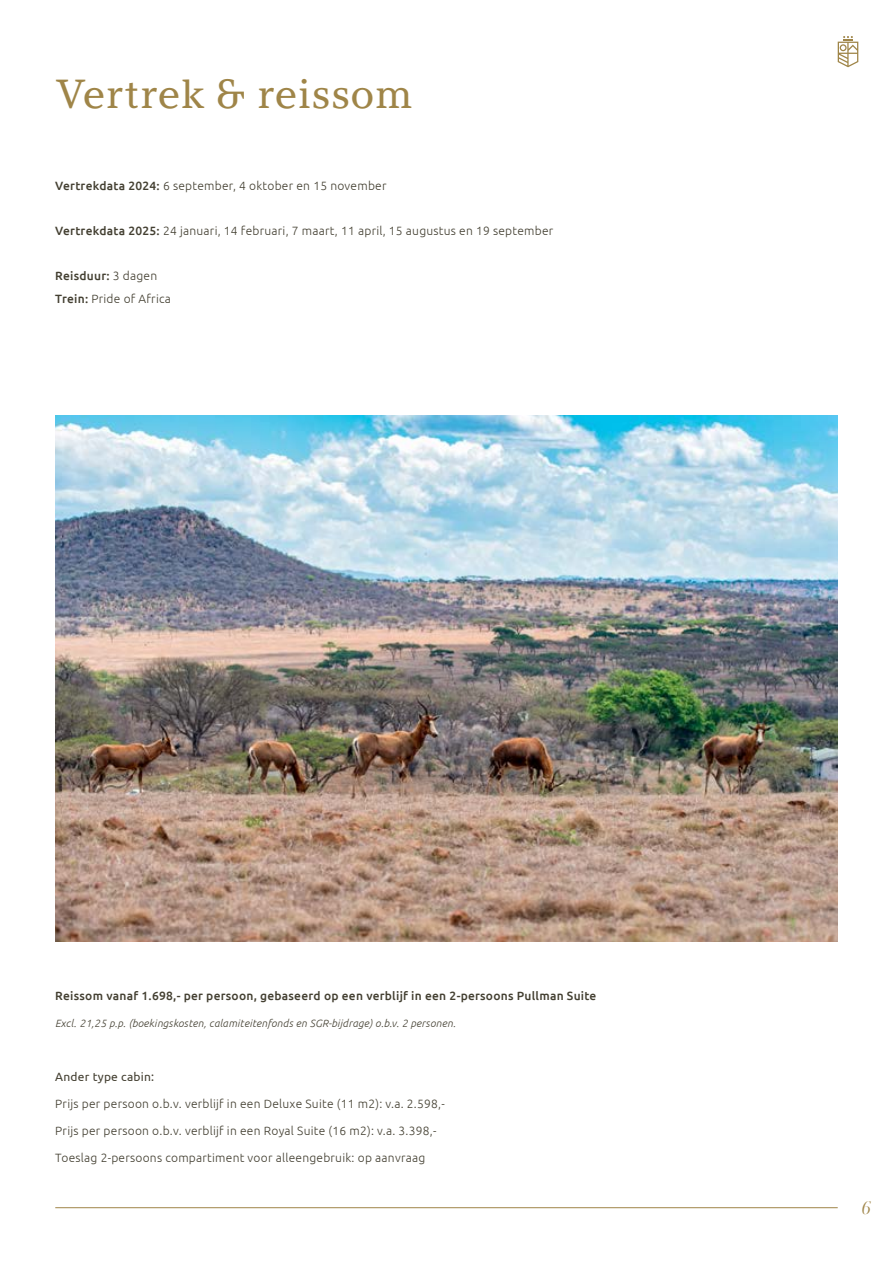
<style>
.page{position:relative;width:893px;height:1263px;background:#fff}
.page>*{position:absolute;margin:0;border:0;box-sizing:border-box;transform-origin:0 0}
.t1{font:40.5px "Argesta Text";color:#9f8548}
.t2{font:italic 18px "Argesta Hairline";color:#9f8548}
.t3{font:300 12px/22.5px "Ubuntu";letter-spacing:.02em;color:#433f31}
.t4{font:500 12px "Ubuntu";letter-spacing:.02em;color:#433f31}
.t5{font:12px "Ubuntu";letter-spacing:.02em;color:#433f31}
.t6{font:italic 300 10.5px "Ubuntu";letter-spacing:.02em;color:#433f31}
.s1{font-weight:500}
</style>
<div class="page">
<hr style="left:55px;top:1207px;width:783px;height:1px;background:#9f8548">
<svg style="left:838px;top:36px;width:20px;height:31px"></svg>
<img style="left:55px;top:415px;width:783px;height:527px">
<h1 class="t1" style="left:55px;top:69px;width:360px">Vertrek &amp; reissom</h1>
<p class="t3" style="left:55px;top:174px;width:333px"><span class="s1">Vertrekdata 2024:</span> 6 september, 4 oktober en 15 november</p>
<p class="t3" style="left:55px;top:219px;width:500px"><span class="s1">Vertrekdata 2025:</span> 24 januari, 14 februari, 7 maart, 11 april, 15 augustus en 19 september</p>
<p class="t3" style="left:55px;top:264px;width:117px"><span class="s1">Reisduur:</span> 3 dagen<br><span class="s1">Trein:</span> Pride of Africa</p>
<p class="t4" style="left:55px;top:988px;width:543px">Reissom vanaf 1.698,- per persoon, gebaseerd op een verblijf in een 2-persoons Pullman Suite</p>
<p class="t6" style="left:55px;top:1017px;width:402px">Excl. 21,25 p.p. (boekingskosten, calamiteitenfonds en SGR-bijdrage) o.b.v. 2 personen.</p>
<p class="t5" style="left:55px;top:1070px;width:100px">Ander type cabin:</p>
<p class="t3" style="left:55px;top:1092px;width:391px">Prijs per persoon o.b.v. verblijf in een Deluxe Suite (11 m2): v.a. 2.598,-</p>
<p class="t3" style="left:55px;top:1119px;width:383px">Prijs per persoon o.b.v. verblijf in een Royal Suite (16 m2): v.a. 3.398,-</p>
<p class="t3" style="left:55px;top:1146px;width:371px">Toeslag 2-persoons compartiment voor alleengebruik: op aanvraag</p>
<h2 class="t2" style="left:860px;top:1197px;width:12px">6</h2>
</div>
